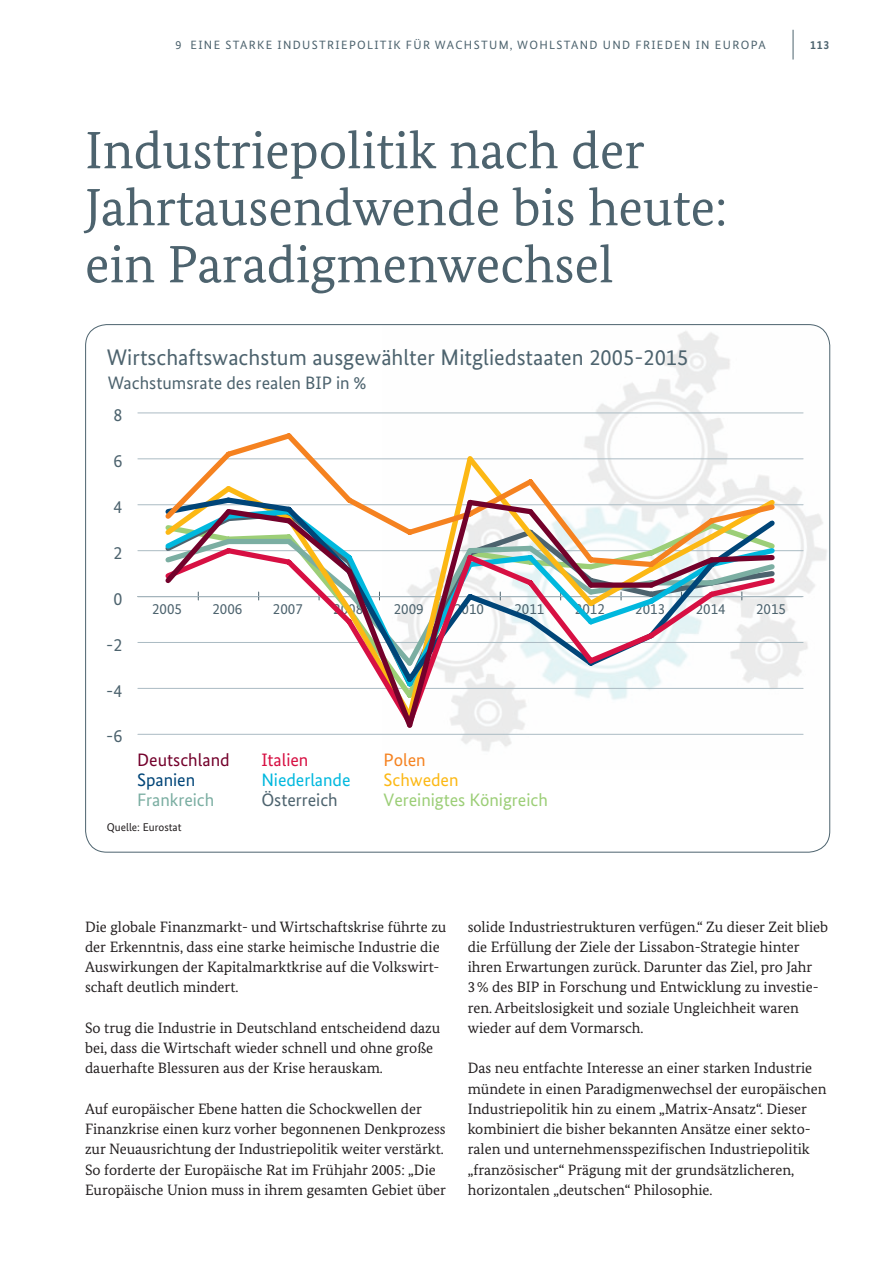
<style>
.page{position:relative;width:893px;height:1263px;background:#fff}
.page>*{position:absolute;margin:0;border:0;box-sizing:border-box;transform-origin:0 0}
.t1{font:52.5px/57px "Bundes Serif";color:#4d636e}
.t2{font:22.5px "Bundes Sans";color:#4d636e}
.t3{font:18px "Bundes Sans";color:#4d636e}
.t4{font:18px "Bundes Sans";letter-spacing:-.005em;color:#9cce77}
.t5{font:18px "Bundes Sans";letter-spacing:-.005em;color:#73012b}
.t6{font:18px "Bundes Sans";letter-spacing:-.005em;color:#00b8de}
.t7{font:18px "Bundes Sans";letter-spacing:-.005em;color:#7baea2}
.t8{font:18px "Bundes Sans";letter-spacing:-.005em;color:#fcb814}
.t9{font:18px "Bundes Sans";letter-spacing:-.005em;color:#d71043}
.t10{font:18px "Bundes Sans";letter-spacing:-.005em;color:#004578}
.t11{font:18px "Bundes Sans";letter-spacing:-.005em;color:#f58220}
.t12{font:15px/20.2px "Bundes Serif";color:#231f20}
.t13{font:15px "Bundes Sans";color:#4d636e}
.t14{font:12px "Bundes Sans";letter-spacing:.11em;color:#4d636e}
.t15{font:700 12px "Bundes Sans";color:#4d636e}
.t16{font:11.25px "Bundes Sans";color:#231f20}
</style>
<div class="page">
<hr style="left:793px;top:30px;width:1px;height:30px;background:#4d636e">
<img style="left:383px;top:325px;width:447px;height:426px">
<hr style="left:138px;top:734px;width:665px;height:1px;background:#abbbc3">
<hr style="left:138px;top:688px;width:665px;height:1px;background:#abbbc3">
<hr style="left:138px;top:642px;width:665px;height:1px;background:#abbbc3">
<hr style="left:138px;top:596px;width:665px;height:1px;background:#abbbc3">
<hr style="left:138px;top:550px;width:665px;height:1px;background:#abbbc3">
<hr style="left:138px;top:504px;width:665px;height:1px;background:#abbbc3">
<hr style="left:138px;top:458px;width:665px;height:1px;background:#abbbc3">
<hr style="left:138px;top:412px;width:665px;height:1px;background:#abbbc3">
<svg style="left:230px;top:428px;width:548px;height:23px"></svg>
<svg style="left:161px;top:451px;width:618px;height:281px"></svg>
<p class="t14" style="left:175px;top:37px;width:592px">9 EINE STARKE INDUSTRIEPOLITIK FÜR WACHSTUM, WOHLSTAND UND FRIEDEN IN EUROPA</p>
<p class="t15" style="left:810px;top:37px;width:21px">113</p>
<h1 class="t1" style="left:85px;top:121px;width:644px">Industriepolitik nach der<br>Jahrtausendwende bis heute: ein Paradigmenwechsel</h1>
<h2 class="t2" style="left:107px;top:343px;width:583px">Wirtschaftswachstum ausgewählter Mitgliedstaaten 2005-2015</h2>
<p class="t3" style="left:108px;top:372px;width:260px">Wachstumsrate des realen BIP in %</p>
<p class="t3" style="left:113px;top:404px;width:10px">8</p>
<p class="t3" style="left:113px;top:450px;width:10px">6</p>
<p class="t3" style="left:113px;top:496px;width:10px">4</p>
<p class="t3" style="left:113px;top:542px;width:10px">2</p>
<p class="t3" style="left:113px;top:587px;width:10px">0</p>
<p class="t3" style="left:106px;top:633px;width:18px">-2</p>
<p class="t3" style="left:106px;top:679px;width:18px">-4</p>
<p class="t3" style="left:106px;top:725px;width:18px">-6</p>
<p class="t13" style="left:152px;top:599px;width:31px">2005</p>
<p class="t13" style="left:212px;top:599px;width:31px">2006</p>
<p class="t13" style="left:273px;top:599px;width:31px">2007</p>
<p class="t13" style="left:333px;top:599px;width:31px">2008</p>
<p class="t13" style="left:394px;top:599px;width:31px">2009</p>
<p class="t13" style="left:454px;top:599px;width:31px">2010</p>
<p class="t13" style="left:514px;top:599px;width:31px">2011</p>
<p class="t13" style="left:575px;top:599px;width:31px">2012</p>
<p class="t13" style="left:635px;top:599px;width:31px">2013</p>
<p class="t13" style="left:696px;top:599px;width:31px">2014</p>
<p class="t13" style="left:756px;top:599px;width:31px">2015</p>
<p class="t5" style="left:137px;top:749px;width:94px">Deutschland</p>
<p class="t9" style="left:261px;top:749px;width:48px">Italien</p>
<p class="t11" style="left:384px;top:749px;width:44px">Polen</p>
<p class="t10" style="left:137px;top:769px;width:60px">Spanien</p>
<p class="t6" style="left:261px;top:769px;width:91px">Niederlande</p>
<p class="t8" style="left:384px;top:769px;width:77px">Schweden</p>
<p class="t7" style="left:137px;top:789px;width:79px">Frankreich</p>
<p class="t3" style="left:261px;top:789px;width:78px">Österreich</p>
<p class="t4" style="left:384px;top:789px;width:166px">Vereinigtes Königreich</p>
<p class="t16" style="left:107px;top:821px;width:76px">Quelle: Eurostat</p>
<p class="t12" style="left:85px;top:916px;width:363px">Die globale Finanzmarkt- und Wirtschaftskrise führte zu der Erkenntnis, dass eine starke heimische Industrie die Auswirkungen der Kapitalmarktkrise auf die Volkswirt&shy;schaft deutlich mindert.</p>
<p class="t12" style="left:85px;top:1017px;width:357px">So trug die Industrie in Deutschland entscheidend dazu bei, dass die Wirtschaft wieder schnell und ohne große dauerhafte Blessuren aus der Krise herauskam.</p>
<p class="t12" style="left:85px;top:1098px;width:363px">Auf europäischer Ebene hatten die Schockwellen der Finanzkrise einen kurz vorher begonnenen Denkprozess zur Neuausrichtung der Industriepolitik weiter verstärkt.<br>So forderte der Europäische Rat im Frühjahr 2005: „Die Europäische Union muss in ihrem gesamten Gebiet über</p>
<p class="t12" style="left:468px;top:916px;width:362px">solide Industriestrukturen verfügen.“ Zu dieser Zeit blieb die Erfüllung der Ziele der Lissabon-Strategie hinter ihren Erwartungen zurück. Darunter das Ziel, pro Jahr 3% des BIP in Forschung und Entwicklung zu investie&shy;ren. Arbeitslosigkeit und soziale Ungleichheit waren wieder auf dem Vormarsch.</p>
<p class="t12" style="left:468px;top:1058px;width:360px">Das neu entfachte Interesse an einer starken Industrie mündete in einen Paradigmenwechsel der europäischen Industriepolitik hin zu einem „Matrix-Ansatz“. Dieser kombiniert die bisher bekannten Ansätze einer sekto&shy;ralen und unternehmensspezifischen Industriepolitik „französischer“ Prägung mit der grundsätzlicheren, horizontalen „deutschen“ Philosophie.</p>
</div>
